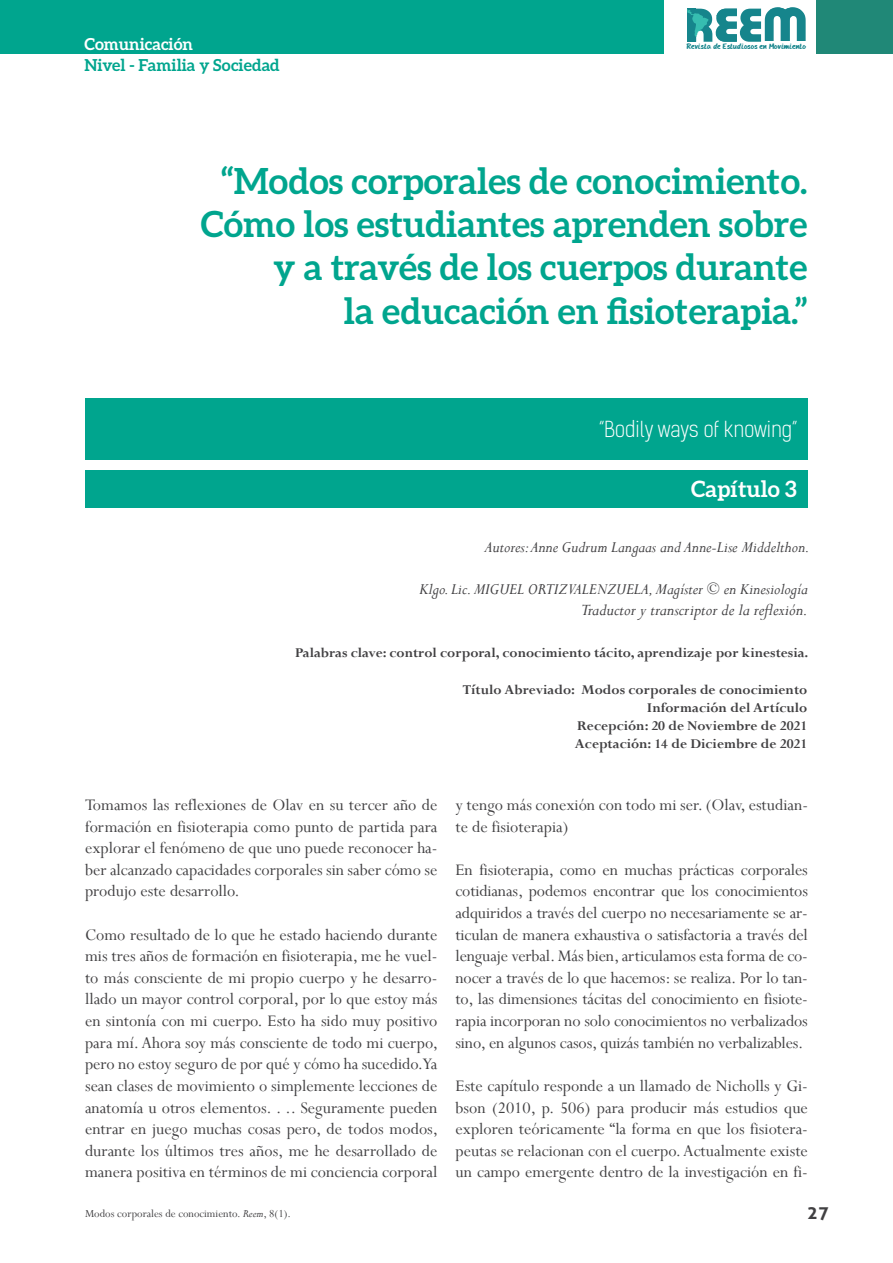
<style>
.page{position:relative;width:893px;height:1263px;background:#fff}
.page>*{position:absolute;margin:0;border:0;box-sizing:border-box;transform-origin:0 0}
.t1{font:700 36px/43.2px "Aleo";color:#00a58e;text-align:right}
.t2{font:700 22.5px "Aleo";color:#fff}
.t3{font:21px "Kelson Sans Light RU";color:#fff}
.t4{font:18px/21.6px "Perpetua";color:#414042;text-align:justify}
.t5{font:italic 18px "Perpetua";color:#414042}
.t6{font:700 18px "Aller";color:#414042}
.t7{font:italic 17.25px "Perpetua";color:#414042}
.t8{font:700 16.5px "Aleo";color:#00a58e}
.t9{font:700 16.5px "Aleo";color:#fff}
.t10{font:700 15px/18px "Perpetua";color:#414042;text-align:right}
.t11{font:12px "Perpetua";color:#414042}
.t12{font:8.1px "HANDYHANDY";color:#16858c}
.s1{font-style:italic}
</style>
<div class="page">
<div style="left:816px;top:0;width:77px;height:54px;background:#208877"></div>
<div style="left:0;top:0;width:664px;height:54px;background:#00a58e"></div>
<svg style="left:687px;top:7px;width:119px;height:35px"></svg>
<div style="left:85px;top:398px;width:723px;height:62px;background:#00a58e"></div>
<div style="left:85px;top:470px;width:723px;height:38px;background:#00a58e"></div>
<p class="t9" style="left:84px;top:35px;width:110px">Comunicación</p>
<p class="t8" style="left:84px;top:56px;width:197px">Nivel - Familia y Sociedad</p>
<p class="t12" style="left:686px;top:42px;width:121px">Revista de Estudiosos en Movimiento</p>
<h1 class="t1" style="left:201px;top:159px;width:608px">“Modos corporales de conocimiento.<br>Cómo los estudiantes aprenden sobre y a través de los cuerpos durante<br>la educación en fisioterapia.”</h1>
<p class="t3" style="left:599px;top:416px;width:200px">“Bodily ways of knowing”</p>
<p class="t2" style="left:691px;top:475px;width:107px">Capítulo 3</p>
<p class="t7" style="left:484px;top:537px;width:327px">Autores: Anne Gudrum Langaas and Anne-Lise Middelthon.</p>
<p class="t7" style="left:420px;top:578px;width:390px">Klgo. Lic. MIGUEL ORTIZ VALENZUELA, Magíster © en Kinesiología</p>
<p class="t5" style="left:581px;top:599px;width:228px">Traductor y transcriptor de la reflexión.</p>
<p class="t10" style="left:295px;top:643px;width:515px">Palabras clave: control corporal, conocimiento tácito, aprendizaje por kinestesia.</p>
<p class="t10" style="left:463px;top:681px;width:346px">Título Abreviado: Modos corporales de conocimiento Información del Artículo<br>Recepción: 20 de Noviembre de 2021<br>Aceptación: 14 de Diciembre de 2021</p>
<p class="t4" style="left:85px;top:794px;width:354px">Tomamos las reflexiones de Olav en su tercer año de formación en fisioterapia como punto de partida para explorar el fenómeno de que uno puede reconocer ha&shy;ber alcanzado capacidades corporales sin saber cómo se produjo este desarrollo.</p>
<p class="t4" style="left:85px;top:923px;width:355px">Como resultado de lo que he estado haciendo durante mis tres años de formación en fisioterapia, me he vuel&shy;to más consciente de mi propio cuerpo y he desarro&shy;llado un mayor control corporal, por lo que estoy más en sintonía con mi cuerpo. Esto ha sido muy positivo para mí. Ahora soy más consciente de todo mi cuerpo, pero no estoy seguro de por qué y cómo ha sucedido. Ya sean clases de movimiento o simplemente lecciones de anatomía u otros elementos. . .. Seguramente pueden entrar en juego muchas cosas pero, de todos modos, durante los últimos tres años, me he desarrollado de manera positiva en términos de mi conciencia corporal</p>
<p class="t11" style="left:85px;top:1206px;width:208px">Modos corporales de conocimiento. <span class="s1">Reem</span>, 8(1).</p>
<p class="t4" style="left:455px;top:794px;width:354px">y tengo más conexión con todo mi ser. (Olav, estudian&shy;te de fisioterapia)</p>
<p class="t4" style="left:455px;top:858px;width:354px">En fisioterapia, como en muchas prácticas corporales cotidianas, podemos encontrar que los conocimientos adquiridos a través del cuerpo no necesariamente se ar&shy;ticulan de manera exhaustiva o satisfactoria a través del lenguaje verbal. Más bien, articulamos esta forma de co&shy;nocer a través de lo que hacemos: se realiza. Por lo tan&shy;to, las dimensiones tácitas del conocimiento en fisiote&shy;rapia incorporan no solo conocimientos no verbalizados sino, en algunos casos, quizás también no verbalizables.</p>
<p class="t4" style="left:455px;top:1074px;width:354px">Este capítulo responde a un llamado de Nicholls y Gi&shy;bson (2010, p. 506) para producir más estudios que exploren teóricamente “la forma en que los fisiotera&shy;peutas se relacionan con el cuerpo. Actualmente existe un campo emergente dentro de la investigación en fi-</p>
<p class="t6" style="left:807px;top:1201px;width:23px">27</p>
</div>
